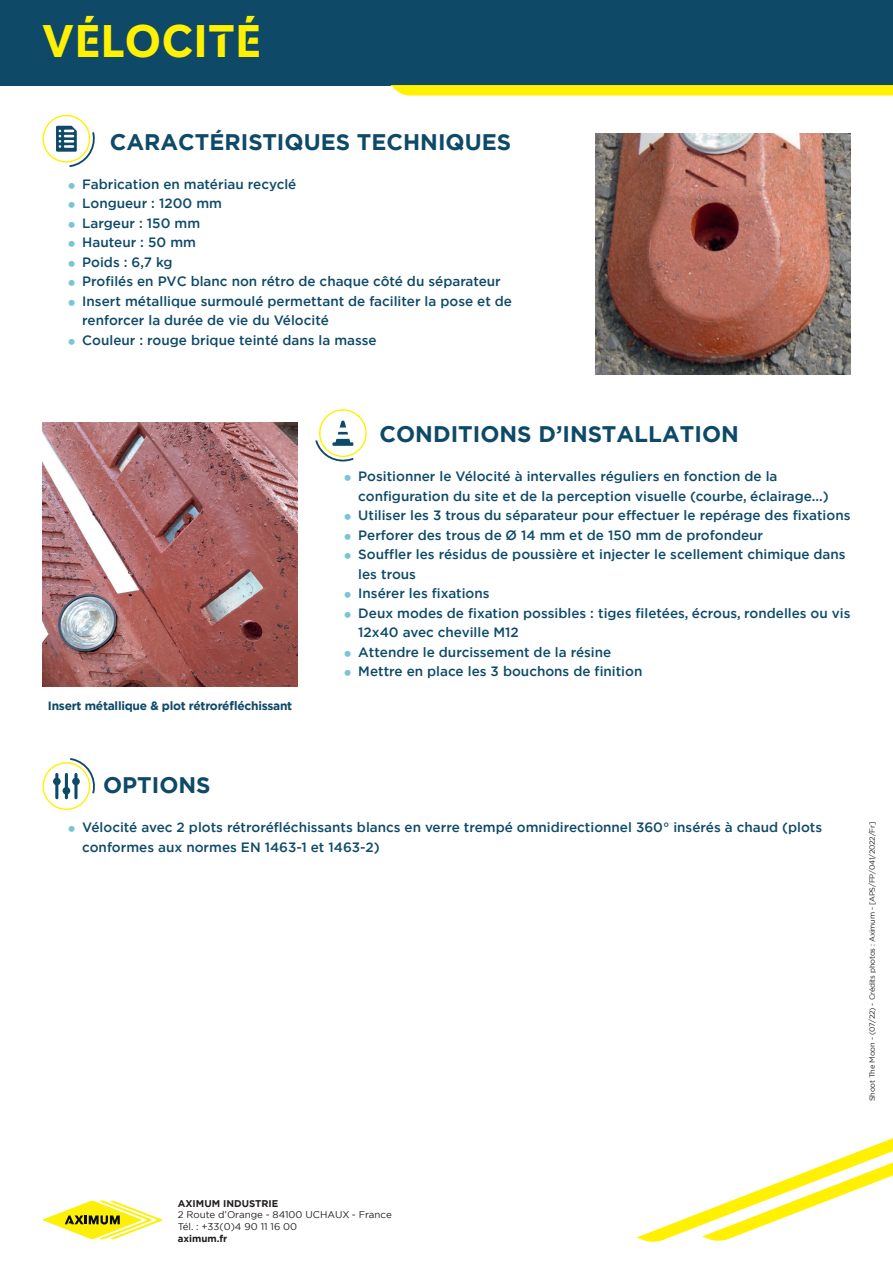
<style>
.page{position:relative;width:893px;height:1263px;background:#fff}
.page>*{position:absolute;margin:0;border:0;box-sizing:border-box;transform-origin:0 0}
.t1{font:700 45px "Colas";letter-spacing:.03em;color:#fff101}
.t2{font:700 22.5px "Gotham";color:#0e4a68}
.t3{font:500 13.5px/19.5px "Gotham";color:#0e4a68}
.t4{font:700 12px "Gotham";letter-spacing:-.02em;color:#0e4a68}
.t5{font:9.75px "Gotham";color:#231f20}
.t6{font:700 9.75px "Gotham";color:#231f20}
.Normal_e{font:7.5px "Gotham";letter-spacing:-.03em;color:#231f20}
</style>
<div class="page">
<svg style="left:43px;top:1200px;width:119px;height:39px"></svg>
<svg style="left:42px;top:758px;width:53px;height:52px"></svg>
<div style="left:0;top:0;width:893px;height:85px;background:#0e4a68"></div>
<svg style="left:390px;top:85px;width:503px;height:10px;background:#fdf004"></svg>
<svg style="left:637px;top:1138px;width:256px;height:104px"></svg>
<svg style="left:42px;top:115px;width:53px;height:52px"></svg>
<svg style="left:315px;top:409px;width:52px;height:53px"></svg>
<img style="left:595px;top:134px;width:255px;height:240px">
<img style="left:43px;top:422px;width:255px;height:265px">
<p class="t1" style="left:43px;top:16px;width:220px">VÉLOCITÉ</p>
<p class="t2" style="left:110px;top:127px;width:403px">CARACTÉRISTIQUES TECHNIQUES</p>
<p class="t3" style="left:82px;top:174px;width:216px">Fabrication en matériau recyclé</p>
<p class="t3" style="left:82px;top:194px;width:141px">Longueur : 1200 mm</p>
<p class="t3" style="left:82px;top:213px;width:119px">Largeur : 150 mm</p>
<p class="t3" style="left:82px;top:233px;width:115px">Hauteur : 50 mm</p>
<p class="t3" style="left:82px;top:252px;width:92px">Poids : 6,7 kg</p>
<p class="t3" style="left:82px;top:272px;width:420px">Profilés en PVC blanc non rétro de chaque côté du séparateur</p>
<p class="t3" style="left:82px;top:291px;width:431px">Insert métallique surmoulé permettant de faciliter la pose et de renforcer la durée de vie du Vélocité</p>
<p class="t3" style="left:82px;top:330px;width:296px">Couleur : rouge brique teinté dans la masse</p>
<p class="t4" style="left:48px;top:698px;width:246px">Insert métallique &amp; plot rétroréfléchissant</p>
<p class="t2" style="left:380px;top:419px;width:361px">CONDITIONS D’INSTALLATION</p>
<p class="t3" style="left:358px;top:467px;width:472px">Positionner le Vélocité à intervalles réguliers en fonction de la configuration du site et de la perception visuelle (courbe, éclairage...)</p>
<p class="t3" style="left:358px;top:506px;width:494px">Utiliser les 3 trous du séparateur pour effectuer le repérage des fixations</p>
<p class="t3" style="left:358px;top:525px;width:406px">Perforer des trous de Ø 14 mm et de 150 mm de profondeur</p>
<p class="t3" style="left:358px;top:545px;width:489px">Souffler les résidus de poussière et injecter le scellement chimique dans les trous</p>
<p class="t3" style="left:358px;top:584px;width:133px">Insérer les fixations</p>
<p class="t3" style="left:358px;top:603px;width:494px">Deux modes de fixation possibles : tiges filetées, écrous, rondelles ou vis<br>12x40 avec cheville M12</p>
<p class="t3" style="left:358px;top:642px;width:255px">Attendre le durcissement de la résine</p>
<p class="t3" style="left:358px;top:662px;width:286px">Mettre en place les 3 bouchons de finition</p>
<p class="t2" style="left:103px;top:770px;width:109px">OPTIONS</p>
<p class="t3" style="left:82px;top:818px;width:741px">Vélocité avec 2 plots rétroréfléchissants blancs en verre trempé omnidirectionnel 360° insérés à chaud (plots conformes aux normes EN 1463-1 et 1463-2)</p>
<p class="Normal_e" style="left:867px;top:1101px;width:281px;rotate:-90deg">Shoot The Moon - (07/22) - Crédits photos : Aximum - [APS/FP/041/2022/Fr]</p>
<p class="t6" style="left:178px;top:1197px;width:102px">AXIMUM INDUSTRIE</p>
<p class="t5" style="left:178px;top:1208px;width:216px">2 Route d’Orange - 84100 UCHAUX - France</p>
<p class="t5" style="left:178px;top:1220px;width:121px">Tél. : +33(0)4 90 11 16 00</p>
<p class="t6" style="left:178px;top:1232px;width:51px">aximum.fr</p>
</div>
